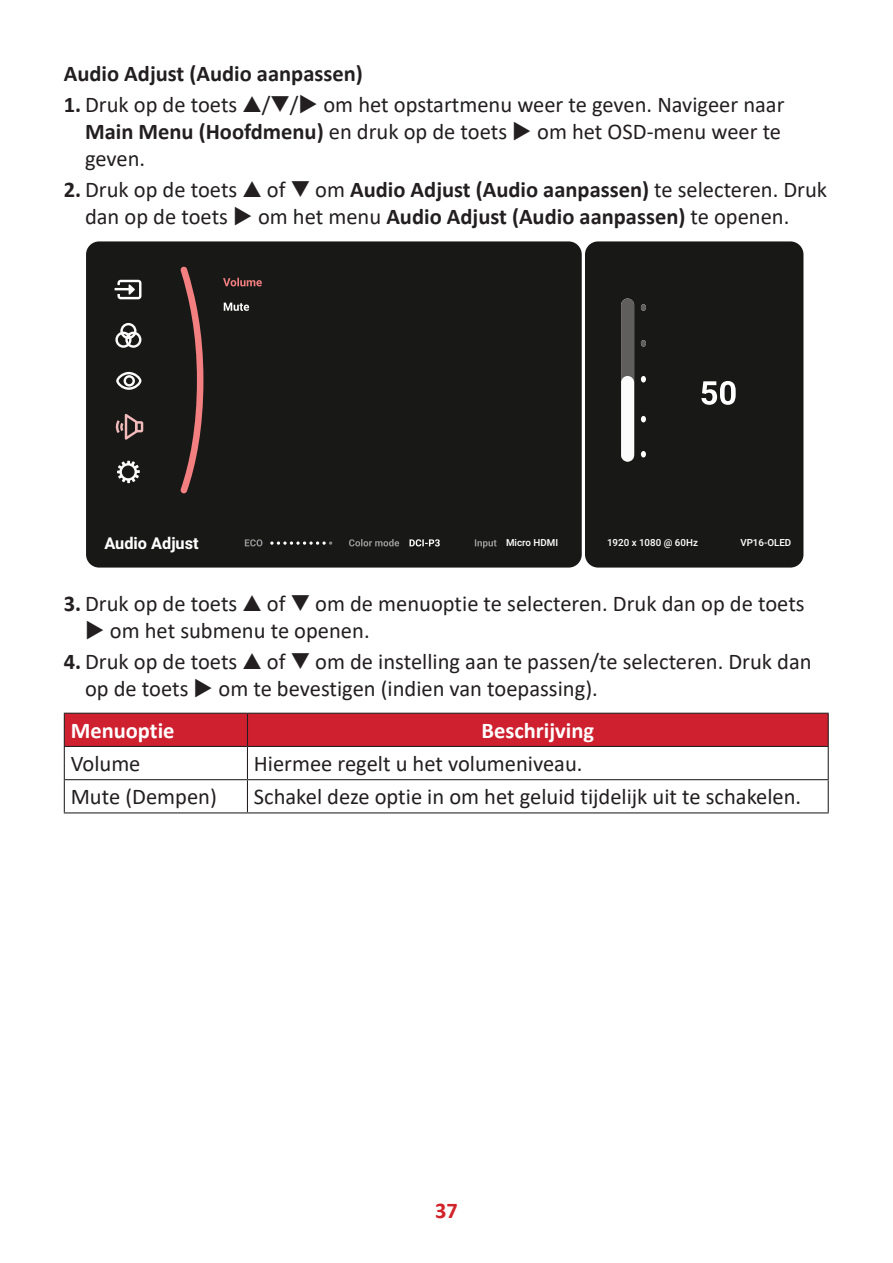
<style>
.page{position:relative;width:893px;height:1263px;background:#fff}
.page>*{position:absolute;margin:0;border:0;box-sizing:border-box;transform-origin:0 0}
.t1{font:22.5px/27px "Calibri";color:#231f20}
.t2{font:700 22.5px "Calibri";color:#231f20}
.t3{font:700 22.5px "Calibri";color:#fff}
.t4{font:700 22.5px "Calibri";color:#d1232a}
.t5{font:700 16.35px "Heebo";color:#fff}
.t6{font:500 9.75px "Heebo";color:#fff}
.s1{font-weight:700}
.s2{font-family:"Segoe UI";font-weight:700}
</style>
<div class="page">
<div style="left:86px;top:241px;width:496px;height:326px;background:#181817;border-radius:13px"></div>
<div style="left:585px;top:241px;width:218px;height:326px;background:#181817"></div>
<svg style="left:223px;top:278px;width:39px;height:8px"></svg>
<svg style="left:224px;top:303px;width:25px;height:8px"></svg>
<svg style="left:475px;top:539px;width:22px;height:9px"></svg>
<svg style="left:409px;top:539px;width:31px;height:7px"></svg>
<svg style="left:349px;top:539px;width:50px;height:7px"></svg>
<svg style="left:245px;top:539px;width:17px;height:7px"></svg>
<svg style="left:270px;top:541px;width:62px;height:4px"></svg>
<svg style="left:180px;top:266px;width:23px;height:228px"></svg>
<svg style="left:115px;top:280px;width:26px;height:19px"></svg>
<svg style="left:115px;top:323px;width:26px;height:25px"></svg>
<svg style="left:115px;top:414px;width:28px;height:26px"></svg>
<svg style="left:117px;top:461px;width:23px;height:22px"></svg>
<svg style="left:116px;top:372px;width:25px;height:18px"></svg>
<svg style="left:701px;top:381px;width:35px;height:24px"></svg>
<svg style="left:621px;top:298px;width:13px;height:164px"></svg>
<svg style="left:641px;top:304px;width:5px;height:7px"></svg>
<svg style="left:641px;top:340px;width:5px;height:7px"></svg>
<svg style="left:641px;top:376px;width:5px;height:6px"></svg>
<svg style="left:641px;top:416px;width:5px;height:6px"></svg>
<svg style="left:641px;top:451px;width:5px;height:6px"></svg>
<div style="left:65px;top:714px;width:763px;height:32px;background:#cf202f"></div>
<hr style="left:64px;top:713px;width:183px;height:1px;background:#231f20">
<hr style="left:64px;top:714px;width:1px;height:32px;background:#231f20">
<hr style="left:247px;top:713px;width:582px;height:1px;background:#231f20">
<hr style="left:247px;top:714px;width:1px;height:32px;background:#231f20">
<hr style="left:828px;top:714px;width:1px;height:32px;background:#231f20">
<hr style="left:64px;top:746px;width:183px;height:1px;background:#231f20">
<hr style="left:64px;top:747px;width:1px;height:32px;background:#231f20">
<hr style="left:247px;top:746px;width:582px;height:1px;background:#231f20">
<hr style="left:247px;top:747px;width:1px;height:32px;background:#231f20">
<hr style="left:828px;top:747px;width:1px;height:32px;background:#231f20">
<hr style="left:64px;top:779px;width:183px;height:1px;background:#231f20">
<hr style="left:64px;top:780px;width:1px;height:32px;background:#231f20">
<hr style="left:247px;top:779px;width:582px;height:1px;background:#231f20">
<hr style="left:247px;top:780px;width:1px;height:32px;background:#231f20">
<hr style="left:828px;top:780px;width:1px;height:32px;background:#231f20">
<hr style="left:64px;top:812px;width:183px;height:1px;background:#231f20">
<hr style="left:247px;top:812px;width:582px;height:1px;background:#231f20">
<p class="t2" style="left:64px;top:57px;width:301px">Audio Adjust (Audio aanpassen)</p>
<p class="t1" style="left:85px;top:90px;width:701px;text-indent:-21px"><span class="s1">1.</span> Druk op de toets <span class="s2">▲</span>/<span class="s2">▼</span>/◆ om het opstartmenu weer te geven. Navigeer naar<br><span class="s1">Main Menu (Hoofdmenu)</span> en druk op de toets ◆ om het OSD-menu weer te geven.</p>
<p class="t1" style="left:85px;top:176px;width:744px;text-indent:-21px"><span class="s1">2.</span> Druk op de toets <span class="s2">▲</span> of <span class="s2">▼</span> om <span class="s1">Audio Adjust (Audio aanpassen)</span> te selecteren. Druk dan op de toets ◆ om het menu <span class="s1">Audio Adjust (Audio aanpassen)</span> te openen.</p>
<p class="t5" style="left:104px;top:532px;width:96px">Audio Adjust</p>
<p class="t6" style="left:506px;top:536px;width:54px">Micro HDMI</p>
<p class="t6" style="left:607px;top:536px;width:92px">1920 x 1080 @ 60Hz</p>
<p class="t6" style="left:740px;top:536px;width:52px">VP16-OLED</p>
<p class="t1" style="left:64px;top:589px;width:742px"><span class="s1">3.</span> Druk op de toets <span class="s2">▲</span> of <span class="s2">▼</span> om de menuoptie te selecteren. Druk dan op de toets</p>
<p class="t1" style="left:85px;top:616px;width:286px">◆ om het submenu te openen.</p>
<p class="t1" style="left:85px;top:648px;width:728px;text-indent:-21px"><span class="s1">4.</span> Druk op de toets <span class="s2">▲</span> of <span class="s2">▼</span> om de instelling aan te passen/te selecteren. Druk dan op de toets ◆ om te bevestigen (indien van toepassing).</p>
<p class="t3" style="left:71px;top:714px;width:105px">Menuoptie</p>
<p class="t3" style="left:482px;top:714px;width:114px">Beschrijving</p>
<p class="t1" style="left:71px;top:750px;width:71px">Volume</p>
<p class="t1" style="left:254px;top:750px;width:330px">Hiermee regelt u het volumeniveau.</p>
<p class="t1" style="left:71px;top:783px;width:148px">Mute (Dempen)</p>
<p class="t1" style="left:254px;top:783px;width:549px">Schakel deze optie in om het geluid tijdelijk uit te schakelen.</p>
<p class="t4" style="left:435px;top:1194px;width:24px">37</p>
</div>
